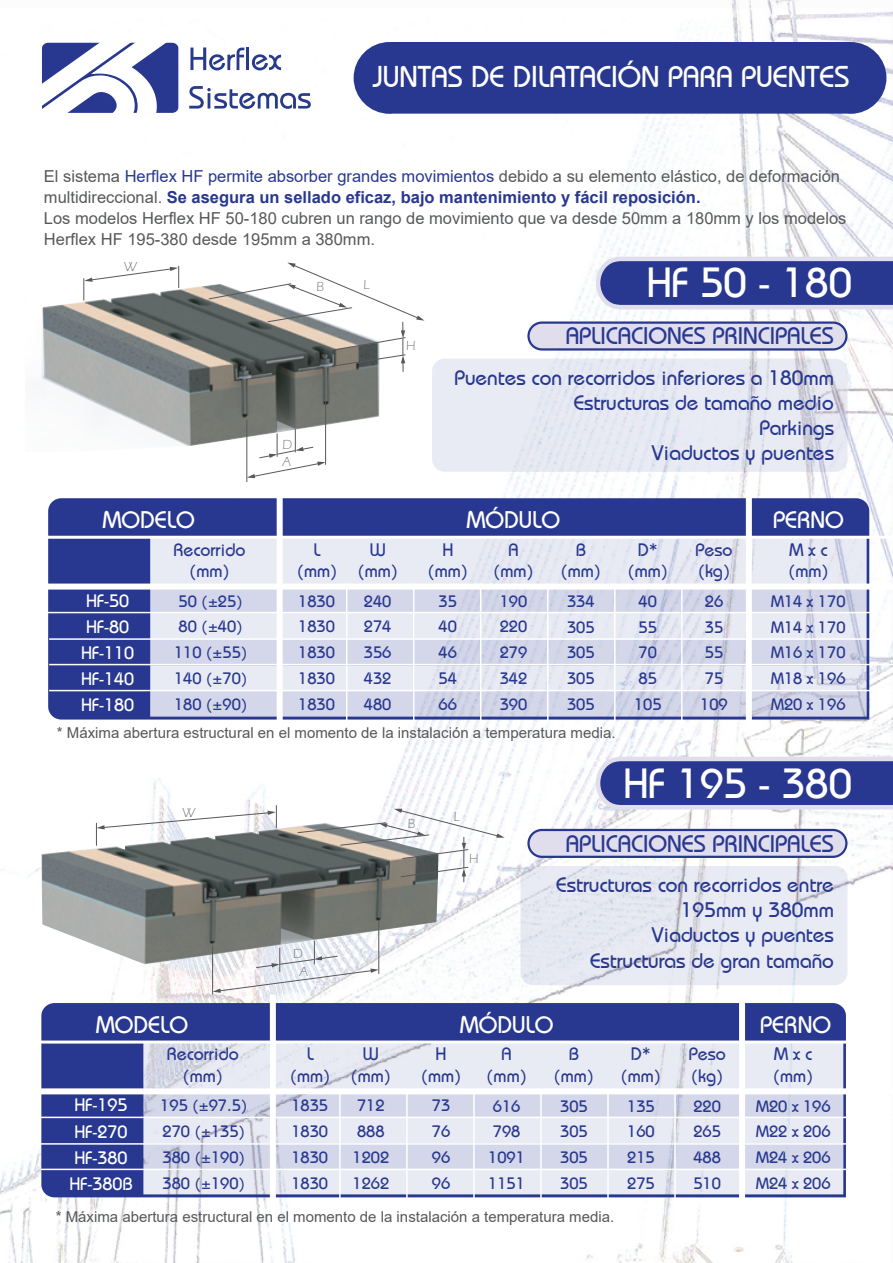
<style>
.page{position:relative;width:893px;height:1263px;background:#fff}
.page>*{position:absolute;margin:0;border:0;box-sizing:border-box;transform-origin:0 0}
.t1{font:42px "Bahamas Plain";color:#fff}
.t2{font:30px "Bahamas Plain";color:#fff}
.t3{font:24px "Bimini Normal";color:#283890}
.t4{font:24px "Bahamas Plain";color:#fff}
.t5{font:21px/25.2px "Bimini Normal";color:#283890;text-align:right}
.t6{font:18px/21.6px "Bahamas Plain";color:#283890;text-align:center}
.t7{font:18px/26.1px "Bahamas Plain";color:#fff}
.t8{font:16.5px/25.8px "Bahamas Plain";color:#283890;text-align:justify}
.t9{font:16.5px/21px "Arial";color:#57585a}
.t10{font:15px "Arial";color:#57585a}
.t11{font:300 13.5px "Eras ITC";color:#57585a}
.s1{color:#283890}
.s2{font-weight:700;color:#283890}
</style>
<div class="page">
<img style="left:0;top:0;width:893px;height:1263px">
<svg style="left:432px;top:359px;width:416px;height:113px;background:#e5e7f1"></svg>
<div style="left:354px;top:42px;width:532px;height:72px;background:#283890"></div>
<svg style="left:527px;top:321px;width:320px;height:30px;background:#c4c5df"></svg>
<div style="left:41px;top:42px;width:138px;height:72px;background:#283890;border-radius:7px"></div>
<svg style="left:41px;top:42px;width:123px;height:72px"></svg>
<div style="left:40px;top:41px;width:140px;height:73px;border:2px solid #fff;border-radius:7px"></div>
<svg style="left:190px;top:47px;width:54px;height:23px"></svg>
<hr style="left:246px;top:48px;width:3px;height:22px;background:#283a8a">
<svg style="left:252px;top:54px;width:29px;height:16px"></svg>
<svg style="left:189px;top:86px;width:122px;height:23px"></svg>
<svg style="left:596px;top:257px;width:297px;height:52px;background:#4a57a1"></svg>
<svg style="left:596px;top:757px;width:297px;height:52px;background:#4a57a1"></svg>
<svg style="left:520px;top:866px;width:328px;height:119px;background:#e5e7f0"></svg>
<svg style="left:527px;top:829px;width:320px;height:29px;background:#c3c4de"></svg>
<img style="left:41px;top:823px;width:397px;height:141px">
<hr style="left:378px;top:920px;width:1px;height:54px;background:#57585a">
<hr style="left:212px;top:946px;width:1px;height:48px;background:#57585a">
<svg style="left:96px;top:805px;width:181px;height:41px"></svg>
<svg style="left:297px;top:809px;width:208px;height:73px"></svg>
<svg style="left:213px;top:928px;width:166px;height:65px"></svg>
<div style="left:48px;top:498px;width:821px;height:221px;background:#283890"></div>
<svg style="left:150px;top:613px;width:717px;height:25px;background:#e6e8f2"></svg>
<svg style="left:150px;top:665px;width:717px;height:25px;background:#e5e7f1"></svg>
<svg style="left:150px;top:539px;width:717px;height:44px;background:#e6e8f2"></svg>
<svg style="left:150px;top:589px;width:717px;height:23px;background:#d3d6e8"></svg>
<svg style="left:150px;top:640px;width:717px;height:24px;background:#d1d5e7"></svg>
<svg style="left:150px;top:691px;width:717px;height:25px;background:#d1d5e7"></svg>
<hr style="left:49px;top:638px;width:844px;height:2px;background:#fff">
<hr style="left:44px;top:612px;width:849px;height:1px;background:#fff">
<hr style="left:49px;top:664px;width:844px;height:1px;background:#fff">
<hr style="left:49px;top:690px;width:844px;height:1px;background:#fff">
<div style="left:44px;top:583px;width:849px;height:6px;background:#fff"></div>
<div style="left:277px;top:490px;width:6px;height:234px;background:#fff"></div>
<div style="left:746px;top:490px;width:6px;height:234px;background:#fff"></div>
<hr style="left:346px;top:583px;width:1px;height:141px;background:#fff">
<hr style="left:413px;top:583px;width:1px;height:141px;background:#fff">
<hr style="left:480px;top:583px;width:1px;height:141px;background:#fff">
<hr style="left:547px;top:583px;width:2px;height:141px;background:#fff">
<hr style="left:614px;top:583px;width:2px;height:141px;background:#fff">
<hr style="left:681px;top:583px;width:2px;height:141px;background:#fff">
<hr style="left:34px;top:536px;width:859px;height:3px;background:#fff">
<div style="left:41px;top:1003px;width:805px;height:194px;background:#283890"></div>
<div style="left:143px;top:1117px;width:700px;height:27px;background:#e9ebf4"></div>
<div style="left:143px;top:1170px;width:701px;height:25px;background:#e9ebf4"></div>
<svg style="left:143px;top:1043px;width:700px;height:45px;background:#e5e7f1"></svg>
<div style="left:143px;top:1091px;width:700px;height:26px;background:linear-gradient(to right,#d1d4e6,#d4d7e9)"></div>
<div style="left:143px;top:1144px;width:700px;height:26px;background:#d4d7e9"></div>
<hr style="left:41px;top:1168px;width:852px;height:2px;background:#fff">
<hr style="left:37px;top:1143px;width:856px;height:1px;background:#fff">
<hr style="left:37px;top:1116px;width:856px;height:2px;background:#fff">
<div style="left:38px;top:1088px;width:855px;height:6px;background:#fff"></div>
<div style="left:270px;top:994px;width:6px;height:204px;background:#fff"></div>
<div style="left:739px;top:994px;width:6px;height:204px;background:#fff"></div>
<hr style="left:339px;top:1090px;width:2px;height:108px;background:#fff">
<hr style="left:406px;top:1090px;width:2px;height:108px;background:#fff">
<hr style="left:473px;top:1090px;width:2px;height:108px;background:#fff">
<hr style="left:540px;top:1090px;width:2px;height:108px;background:#fff">
<hr style="left:607px;top:1090px;width:2px;height:108px;background:#fff">
<hr style="left:674px;top:1090px;width:2px;height:108px;background:#fff">
<hr style="left:27px;top:1040px;width:859px;height:3px;background:#fff">
<img style="left:198px;top:284px;width:182px;height:168px">
<svg style="left:208px;top:262px;width:216px;height:110px"></svg>
<hr style="left:246px;top:420px;width:1px;height:62px;background:#57585a">
<hr style="left:325px;top:402px;width:1px;height:63px;background:#57585a">
<svg style="left:0;top:266px;width:198px;height:209px"></svg>
<svg style="left:247px;top:421px;width:79px;height:57px"></svg>
<h2 class="t2" style="left:373px;top:59px;width:478px">JUNTAS DE DILATACIÓN PARA PUENTES</h2>
<p class="t9" style="left:44px;top:166px;width:804px">El sistema <span class="s1">Herflex HF permite absorber grandes movimientos</span> debido a su elemento elástico, de deformación multidireccional. <span class="s2">Se asegura un sellado eficaz, bajo mantenimiento y fácil reposición.<br></span>Los modelos Herflex HF 50-180 cubren un rango de movimiento que va desde 50mm a 180mm y los modelos Herflex HF 195-380 desde 195mm a 380mm.</p>
<p class="t11" style="left:124px;top:259px;width:15px">W</p>
<p class="t11" style="left:317px;top:279px;width:9px">B</p>
<p class="t11" style="left:363px;top:277px;width:8px">L</p>
<p class="t11" style="left:283px;top:437px;width:11px">D</p>
<p class="t11" style="left:283px;top:454px;width:10px">A</p>
<p class="t11" style="left:406px;top:338px;width:11px">H</p>
<h1 class="t1" style="left:647px;top:258px;width:207px">HF 50 - 180</h1>
<h3 class="t3" style="left:566px;top:322px;width:270px">APLICACIONES PRINCIPALES</h3>
<p class="t5" style="left:454px;top:364px;width:381px">Puentes con recorridos inferiores a 180mm<br>Estructuras de tamaño medio<br>Parkings<br>Viaductos y puentes</p>
<h3 class="t4" style="left:103px;top:505px;width:93px">MODELO</h3>
<h3 class="t4" style="left:467px;top:505px;width:95px">MÓDULO</h3>
<h3 class="t4" style="left:773px;top:505px;width:72px">PERNO</h3>
<p class="t6" style="left:173px;top:538px;width:74px">Recorrido (mm)</p>
<p class="t6" style="left:297px;top:538px;width:42px">L (mm)</p>
<p class="t6" style="left:358px;top:538px;width:42px">W (mm)</p>
<p class="t6" style="left:428px;top:538px;width:42px">H (mm)</p>
<p class="t6" style="left:493px;top:538px;width:42px">A (mm)</p>
<p class="t6" style="left:561px;top:538px;width:42px">B (mm)</p>
<p class="t6" style="left:628px;top:538px;width:42px">D* (mm)</p>
<p class="t6" style="left:695px;top:538px;width:39px;text-align:left">Peso (kg)</p>
<p class="t6" style="left:788px;top:538px;width:42px;text-align:left">M x c (mm)</p>
<p class="t7" style="left:81px;top:587px;width:55px">HF-50<br>HF-80<br>HF-110<br>HF-140<br>HF-180</p>
<p class="t8" style="left:174px;top:588px;width:75px;text-align:left">50 (±25)<br>80 (±40)<br>110 (±55)<br>140 (±70)<br>180 (±90)</p>
<p class="t8" style="left:298px;top:588px;width:38px">1830<br>1830<br>1830<br>1830<br>1830</p>
<p class="t8" style="left:364px;top:588px;width:29px">240<br>274<br>356<br>432<br>480</p>
<p class="t8" style="left:439px;top:588px;width:20px">35<br>40<br>46<br>54<br>66</p>
<p class="t8" style="left:500px;top:588px;width:29px">190<br>220<br>279<br>342<br>390</p>
<p class="t8" style="left:567px;top:588px;width:29px">334<br>305<br>305<br>305<br>305</p>
<p class="t8" style="left:634px;top:588px;width:29px;text-align:left">40<br>55<br>70<br>85<br>105</p>
<p class="t8" style="left:700px;top:588px;width:29px;text-align:left">26<br>35<br>55<br>75<br>109</p>
<p class="t8" style="left:771px;top:588px;width:76px">M14 x 170<br>M14 x 170<br>M16 x 170<br>M18 x 196<br>M20 x 196</p>
<p class="t10" style="left:57px;top:722px;width:560px">* Máxima abertura estructural en el momento de la instalación a temperatura media.</p>
<p class="t11" style="left:182px;top:805px;width:15px">W</p>
<p class="t11" style="left:454px;top:808px;width:8px">L</p>
<p class="t11" style="left:408px;top:816px;width:9px">B</p>
<h1 class="t1" style="left:623px;top:758px;width:230px">HF 195 - 380</h1>
<p class="t11" style="left:293px;top:946px;width:11px">D</p>
<p class="t11" style="left:299px;top:964px;width:10px">A</p>
<p class="t11" style="left:469px;top:851px;width:11px">H</p>
<h3 class="t3" style="left:566px;top:829px;width:270px">APLICACIONES PRINCIPALES</h3>
<p class="t5" style="left:556px;top:872px;width:279px">Estructuras con recorridos entre<br>195mm y 380mm<br>Viaductos y puentes<br>Estructuras de gran tamaño</p>
<h3 class="t4" style="left:96px;top:1010px;width:93px">MODELO</h3>
<h3 class="t4" style="left:460px;top:1010px;width:95px">MÓDULO</h3>
<h3 class="t4" style="left:760px;top:1010px;width:72px">PERNO</h3>
<p class="t6" style="left:167px;top:1043px;width:74px">Recorrido (mm)</p>
<p class="t6" style="left:290px;top:1043px;width:42px">L (mm)</p>
<p class="t6" style="left:351px;top:1043px;width:42px">W (mm)</p>
<p class="t6" style="left:421px;top:1043px;width:42px">H (mm)</p>
<p class="t6" style="left:487px;top:1043px;width:42px">A (mm)</p>
<p class="t6" style="left:554px;top:1043px;width:42px">B (mm)</p>
<p class="t6" style="left:621px;top:1043px;width:42px">D* (mm)</p>
<p class="t6" style="left:689px;top:1043px;width:39px;text-align:left">Peso (kg)</p>
<p class="t6" style="left:773px;top:1043px;width:42px;text-align:left">M x c (mm)</p>
<p class="t7" style="left:69px;top:1092px;width:65px">HF-195<br>HF-270<br>HF-380<br>HF-380B</p>
<p class="t8" style="left:160px;top:1093px;width:89px;text-align:left">195 (±97.5)<br>270 (±135)<br>380 (±190)<br>380 (±190)</p>
<p class="t8" style="left:291px;top:1093px;width:38px">1835<br>1830<br>1830<br>1830</p>
<p class="t8" style="left:352px;top:1093px;width:38px;text-align:left">712<br>888<br>1202<br>1262</p>
<p class="t8" style="left:432px;top:1093px;width:20px">73<br>76<br>96<br>96</p>
<p class="t8" style="left:488px;top:1093px;width:38px;text-align:left">616<br>798<br>1091<br>1151</p>
<p class="t8" style="left:560px;top:1093px;width:29px">305<br>305<br>305<br>305</p>
<p class="t8" style="left:627px;top:1093px;width:29px">135<br>160<br>215<br>275</p>
<p class="t8" style="left:693px;top:1093px;width:29px">220<br>265<br>488<br>510</p>
<p class="t8" style="left:756px;top:1093px;width:76px">M20 x 196<br>M22 x 206<br>M24 x 206<br>M24 x 206</p>
<p class="t10" style="left:56px;top:1206px;width:560px">* Máxima abertura estructural en el momento de la instalación a temperatura media.</p>
</div>
